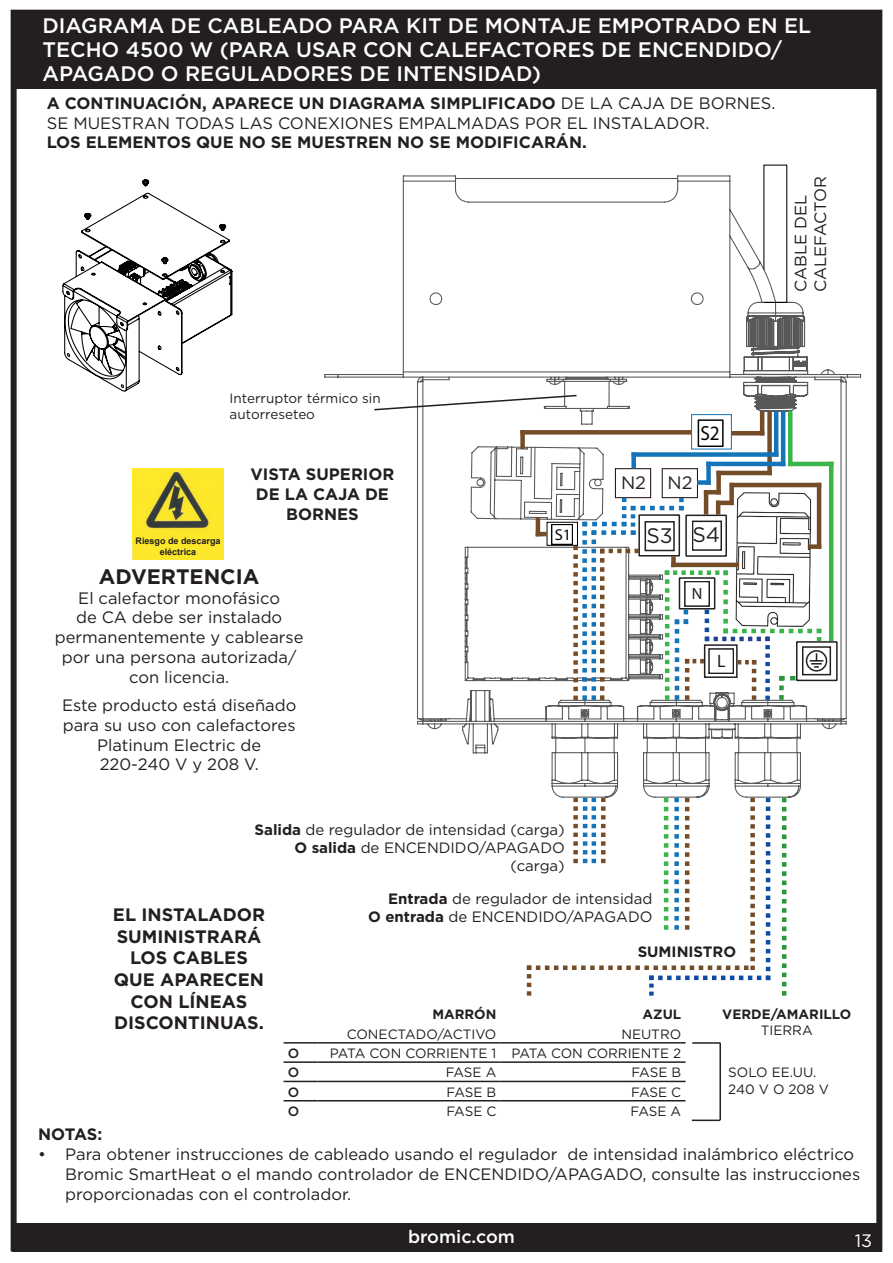
<style>
.page{position:relative;width:893px;height:1263px;background:#fff}
.page>*{position:absolute;margin:0;border:0;box-sizing:border-box;transform-origin:0 0}
.t1{font:500 21px/24px "Gotham";color:#fff}
.t2{font:700 21px "Gotham";color:#231f20}
.t3{font:21px "Gotham";color:#231f20}
.t4{font:20.4px "Myriad Pro";color:#040503;scale:.94 1}
.t5{font:700 18px/21.6px "Gotham";color:#231f20;text-align:center}
.t6{font:500 18px "Gotham";color:#fff}
.t7{font:18px "Gotham";color:#231f20}
.t8{font:18px "Gotham";color:#fff}
.t9{font:18px "Myriad Pro";color:#231f20}
.t10{font:16.5px/19.8px "Gotham";color:#231f20}
.t11{font:700 16.5px/19.8px "Gotham";color:#231f20;text-align:center}
.t12{font:16.2px "Myriad Pro";color:#231f20}
.t13{font:15.75px "Myriad Pro";color:#040503;scale:1.04 1}
.t14{font:15px/18px "Gotham";color:#231f20;text-align:right}
.t15{font:700 15px "Gotham";color:#231f20}
.t16{font:13.5px/16.2px "Gotham";color:#231f20}
.t17{font:700 13.5px "Gotham";color:#231f20}
.t18{font:500 13.5px "Gotham";color:#231f20}
.t19{font:700 9px/10.8px "Arial";color:#231f20;text-align:center}
.s1{font-weight:400}
.s2{font-weight:700}
</style>
<div class="page">
<div style="left:12px;top:1223px;width:870px;height:29px;background:#231f20"></div>
<div style="left:11px;top:10px;width:871px;height:1241px;border:6px solid #231f20"></div>
<svg style="left:324px;top:175px;width:538px;height:623px"></svg>
<svg style="left:763px;top:164px;width:25px;height:139px"></svg>
<div style="left:520px;top:432px;width:5px;height:15px;background:#744c27"></div>
<hr style="left:536px;top:517px;width:4px;height:19px;background:#744c27">
<div style="left:520px;top:430px;width:172px;height:5px;background:#744c27"></div>
<div style="left:551px;top:524px;width:22px;height:21px;border:2px solid #040503"></div>
<div style="left:698px;top:420px;width:25px;height:27px;border:2px solid #040503"></div>
<hr style="left:829px;top:462px;width:4px;height:179px;background:#3ab54a">
<div style="left:547px;top:522px;width:31px;height:24px;border:1px solid #040503"></div>
<svg style="left:540px;top:532px;width:4px;height:4px"></svg>
<div style="left:691px;top:414px;width:41px;height:35px;border:1px solid #1474ba"></div>
<hr style="left:733px;top:431px;width:29px;height:4px;background:#744c27">
<hr style="left:760px;top:413px;width:4px;height:20px;background:#744c27">
<hr style="left:774px;top:413px;width:4px;height:41px;background:#1474ba">
<hr style="left:790px;top:462px;width:41px;height:4px;background:#3ab54a">
<hr style="left:788px;top:413px;width:4px;height:51px;background:#3ab54a">
<svg style="left:782px;top:798px;width:4px;height:198px"></svg>
<img style="left:133px;top:469px;width:90px;height:64px">
<svg style="left:62px;top:179px;width:171px;height:213px"></svg>
<svg style="left:373px;top:394px;width:205px;height:17px"></svg>
<div style="left:631px;top:454px;width:5px;height:12px;background:#1474ba"></div>
<div style="left:12px;top:12px;width:869px;height:77px;background:#231f20"></div>
<div style="left:767px;top:413px;width:5px;height:60px;background:#744c27"></div>
<hr style="left:781px;top:413px;width:4px;height:51px;background:#1474ba">
<hr style="left:709px;top:462px;width:74px;height:4px;background:#1474ba">
<div style="left:662px;top:468px;width:36px;height:30px;border:1px solid #1e090b"></div>
<svg style="left:527px;top:798px;width:243px;height:198px"></svg>
<div style="left:634px;top:452px;width:142px;height:5px;background:#1474ba"></div>
<img style="left:734px;top:492px;width:79px;height:6px">
<div style="left:796px;top:641px;width:42px;height:40px;border:2px solid #231f20"></div>
<div style="left:706px;top:464px;width:5px;height:18px;background:#1474ba"></div>
<div style="left:699px;top:480px;width:9px;height:5px;background:#1474ba"></div>
<hr style="left:719px;top:471px;width:51px;height:4px;background:#744c27">
<div style="left:716px;top:473px;width:5px;height:19px;background:#744c27"></div>
<hr style="left:704px;top:493px;width:4px;height:19px;background:#744c27">
<hr style="left:706px;top:490px;width:12px;height:4px;background:#744c27">
<div style="left:729px;top:485px;width:5px;height:18px;background:#744c27"></div>
<hr style="left:732px;top:483px;width:87px;height:4px;background:#744c27">
<hr style="left:817px;top:485px;width:4px;height:61px;background:#744c27">
<svg style="left:573px;top:498px;width:259px;height:202px"></svg>
<img style="left:631px;top:476px;width:11px;height:14px">
<div style="left:133px;top:533px;width:90px;height:26px;background:#fce72a"></div>
<hr style="left:284px;top:1042px;width:33px;height:1px;background:#231f20">
<hr style="left:317px;top:1042px;width:184px;height:1px;background:#231f20">
<hr style="left:501px;top:1042px;width:184px;height:1px;background:#231f20">
<hr style="left:284px;top:1061px;width:33px;height:2px;background:#231f20">
<hr style="left:317px;top:1061px;width:184px;height:2px;background:#231f20">
<hr style="left:501px;top:1061px;width:184px;height:2px;background:#231f20">
<hr style="left:284px;top:1081px;width:33px;height:1px;background:#231f20">
<hr style="left:317px;top:1081px;width:184px;height:1px;background:#231f20">
<hr style="left:501px;top:1081px;width:184px;height:1px;background:#231f20">
<hr style="left:284px;top:1100px;width:33px;height:1px;background:#231f20">
<hr style="left:317px;top:1100px;width:184px;height:1px;background:#231f20">
<hr style="left:501px;top:1100px;width:184px;height:1px;background:#231f20">
<hr style="left:692px;top:1042px;width:28px;height:2px;background:#231f20">
<hr style="left:719px;top:1043px;width:2px;height:77px;background:#231f20">
<hr style="left:692px;top:1119px;width:28px;height:2px;background:#231f20">
<p class="t1" style="left:43px;top:13px;width:770px">DIAGRAMA DE CABLEADO PARA KIT DE MONTAJE EMPOTRADO EN EL<br>TECHO 4500 W (PARA USAR CON CALEFACTORES DE ENCENDIDO/<br>APAGADO O REGULADORES DE INTENSIDAD)</p>
<p class="t11" style="left:47px;top:93px;width:730px">A CONTINUACIÓN, APARECE UN DIAGRAMA SIMPLIFICADO <span class="s1">DE LA CAJA DE BORNES.</span></p>
<p class="t10" style="left:47px;top:113px;width:664px">SE MUESTRAN TODAS LAS CONEXIONES EMPALMADAS POR EL INSTALADOR.</p>
<p class="t11" style="left:47px;top:133px;width:541px">LOS ELEMENTOS QUE NO SE MUESTREN NO SE MODIFICARÁN.</p>
<p class="t16" style="left:230px;top:390px;width:153px">Interruptor térmico sin autorreseteo</p>
<p class="t19" style="left:136px;top:535px;width:87px">Riesgo de descarga eléctrica</p>
<p class="t11" style="left:250px;top:464px;width:145px">VISTA SUPERIOR<br>DE LA CAJA DE<br>BORNES</p>
<p class="t2" style="left:99px;top:562px;width:162px">ADVERTENCIA</p>
<p class="t10" style="left:55px;top:587px;width:250px;text-align:center">El calefactor monofásico<br>de CA debe ser instalado permanentemente y cablearse por una persona autorizada/ con licencia.</p>
<p class="t10" style="left:62px;top:695px;width:236px;text-align:center">Este producto está diseñado para su uso con calefactores<br>Platinum Electric de<br>220-240 V y 208 V.</p>
<p class="t13" style="left:555px;top:525px;width:17px">S1</p>
<p class="t4" style="left:700px;top:420px;width:22px">S2</p>
<p class="t7" style="left:621px;top:471px;width:27px">N2</p>
<p class="t7" style="left:667px;top:471px;width:27px">N2</p>
<p class="t3" style="left:646px;top:522px;width:28px">S3</p>
<p class="t3" style="left:692px;top:521px;width:29px">S4</p>
<p class="t12" style="left:692px;top:584px;width:12px">N</p>
<p class="t9" style="left:717px;top:650px;width:10px">L</p>
<p class="t10" style="left:790px;top:292px;width:118px;rotate:-90deg">CABLE DEL<br>CALEFACTOR</p>
<p class="t14" style="left:255px;top:820px;width:312px"><span class="s2">Salida</span> de regulador de intensidad (carga)<br><span class="s2">O salida</span> de ENCENDIDO/APAGADO (carga)</p>
<p class="t14" style="left:368px;top:889px;width:286px"><span class="s2">Entrada</span> de regulador de intensidad<br><span class="s2">O entrada</span> de ENCENDIDO/APAGADO</p>
<p class="t5" style="left:113px;top:904px;width:154px">EL INSTALADOR<br>SUMINISTRARÁ<br>LOS CABLES<br>QUE APARECEN<br>CON LÍNEAS<br>DISCONTINUAS.</p>
<p class="t15" style="left:638px;top:942px;width:100px">SUMINISTRO</p>
<p class="t17" style="left:432px;top:1005px;width:66px">MARRÓN</p>
<p class="t17" style="left:642px;top:1005px;width:40px">AZUL</p>
<p class="t16" style="left:347px;top:1025px;width:151px">CONECTADO/ACTIVO</p>
<p class="t16" style="left:621px;top:1025px;width:61px">NEUTRO</p>
<p class="t17" style="left:722px;top:1005px;width:131px">VERDE/AMARILLO</p>
<p class="t16" style="left:761px;top:1022px;width:53px">TIERRA</p>
<p class="t18" style="left:288px;top:1044px;width:13px">O</p>
<p class="t16" style="left:330px;top:1045px;width:168px">PATA CON CORRIENTE 1</p>
<p class="t16" style="left:511px;top:1045px;width:171px">PATA CON CORRIENTE 2</p>
<p class="t18" style="left:288px;top:1063px;width:13px">O</p>
<p class="t16" style="left:446px;top:1064px;width:52px">FASE A</p>
<p class="t16" style="left:631px;top:1064px;width:51px">FASE B</p>
<p class="t18" style="left:288px;top:1083px;width:13px">O</p>
<p class="t16" style="left:447px;top:1083px;width:51px">FASE B</p>
<p class="t16" style="left:631px;top:1083px;width:51px">FASE C</p>
<p class="t18" style="left:288px;top:1102px;width:13px">O</p>
<p class="t16" style="left:446px;top:1103px;width:51px">FASE C</p>
<p class="t16" style="left:631px;top:1103px;width:52px">FASE A</p>
<p class="t16" style="left:728px;top:1064px;width:90px">SOLO EE.UU.</p>
<p class="t16" style="left:728px;top:1080px;width:102px">240 V O 208 V</p>
<p class="t11" style="left:38px;top:1124px;width:66px">NOTAS:</p>
<p class="t10" style="left:65px;top:1144px;width:796px;text-indent:-27px">• Para obtener instrucciones de cableado usando el regulador de intensidad inalámbrico eléctrico<br>Bromic SmartHeat o el mando controlador de ENCENDIDO/APAGADO, consulte las instrucciones proporcionadas con el controlador.</p>
<p class="t6" style="left:408px;top:1225px;width:108px">bromic.com</p>
<p class="t8" style="left:855px;top:1229px;width:19px">13</p>
</div>
